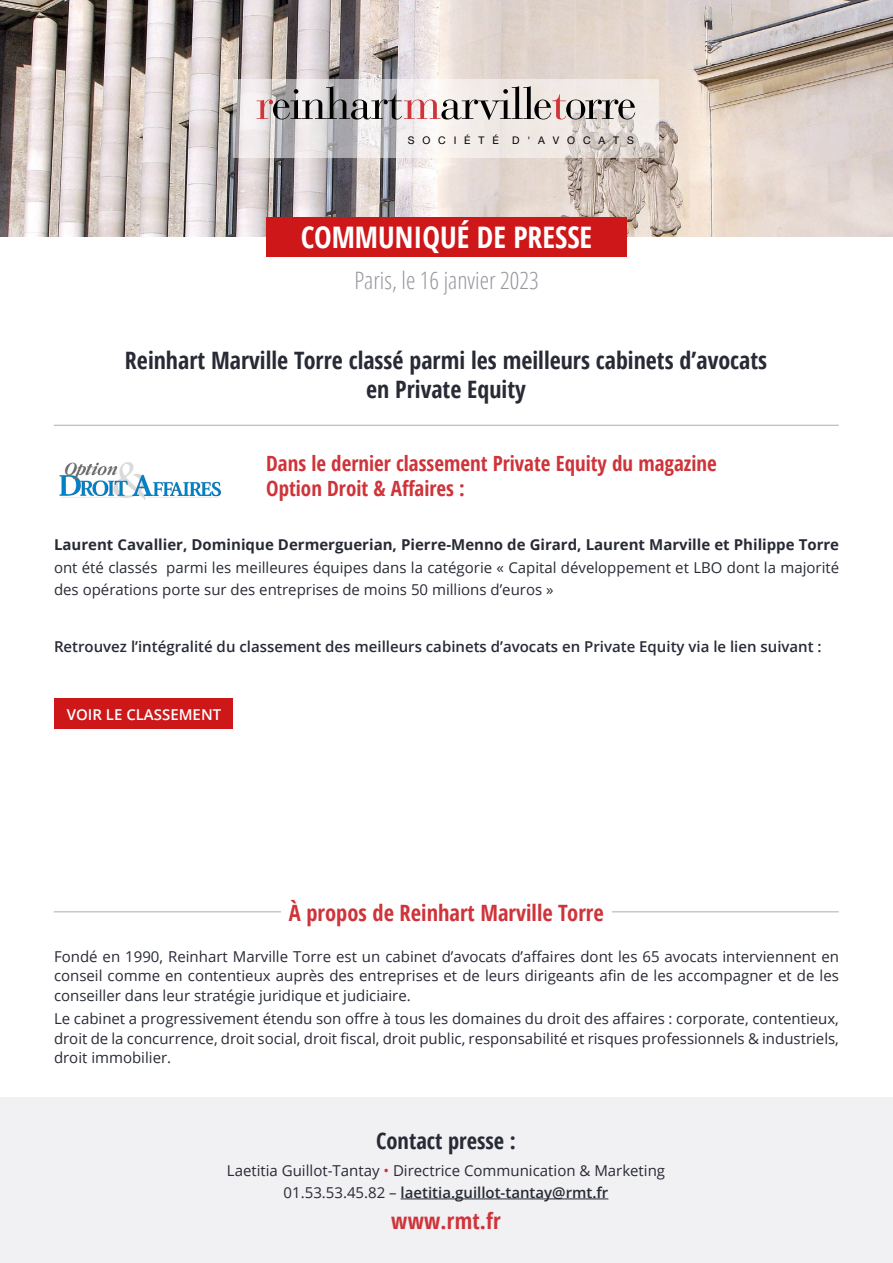
<style>
.page{position:relative;width:893px;height:1263px;background:#fff}
.page>*{position:absolute;margin:0;border:0;box-sizing:border-box;transform-origin:0 0}
.t1{font:700 condensed 29.7px "Open Sans";color:#fff}
.t2{font:700 condensed 24px/28.8px "Open Sans";color:#282b36;text-align:center}
.t3{font:300 condensed 24px "Open Sans";color:#97949c}
.t4{font:700 condensed 22.5px "Open Sans";color:#ce343a}
.t5{font:700 condensed 22.5px "Open Sans";color:#282b36}
.t6{font:700 condensed 21px/25.2px "Open Sans";color:#ce343a}
.t7{font:15px/19.5px "Open Sans";color:#282b36;text-align:justify}
.t8{font:600 15px "Open Sans";color:#282b36}
.t9{font:700 15px "Open Sans";color:#282b36}
.t10{font:600 15px "Open Sans";color:#fff}
.t11{font:10.5px "Helvetica Neue";color:#000}
.s1{color:#ce343a}
.s2{font-weight:600}
</style>
<div class="page">
<div style="left:54px;top:698px;width:178px;height:31px;background:#cd1719"></div>
<img style="left:0;top:0;width:893px;height:237px">
<div style="left:266px;top:217px;width:361px;height:40px;background:#cd1719"></div>
<svg style="left:234px;top:79px;width:425px;height:78px;fill:#efe9e5"></svg>
<svg style="left:257px;top:86px;width:378px;height:34px"></svg>
<hr style="left:54px;top:425px;width:785px;height:1px;background:#afacb2">
<hr style="left:54px;top:911px;width:785px;height:1px;background:#afacb2">
<div style="left:0;top:1098px;width:893px;height:165px;background:#f1f0f2"></div>
<div style="left:281px;top:892px;width:331px;height:40px;background:#fff"></div>
<hr style="left:401px;top:1198px;width:207px;height:1px;background:#282b36">
<img style="left:59px;top:462px;width:163px;height:38px">
<p class="t11" style="left:408px;top:134px;width:93px">S O C I É T É</p>
<p class="t11" style="left:512px;top:134px;width:123px">D ' A V O C A T S</p>
<h1 class="t1" style="left:301px;top:217px;width:293px">COMMUNIQUÉ DE PRESSE</h1>
<h2 class="t3" style="left:354px;top:264px;width:186px">Paris, le 16 janvier 2023</h2>
<h2 class="t2" style="left:125px;top:345px;width:644px">Reinhart Marville Torre classé parmi les meilleurs cabinets d’avocats en Private Equity</h2>
<h3 class="t6" style="left:266px;top:450px;width:452px">Dans le dernier classement Private Equity du magazine<br>Option Droit &amp; Affaires :</h3>
<p class="t9" style="left:54px;top:534px;width:787px">Laurent Cavallier, Dominique Dermerguerian, Pierre-Menno de Girard, Laurent Marville et Philippe Torre</p>
<p class="t7" style="left:54px;top:555px;width:787px;line-height:22.5px">ont été classés parmi les meilleures équipes dans la catégorie « Capital développement et LBO dont la majorité des opérations porte sur des entreprises de moins 50 millions d’euros »</p>
<p class="t8" style="left:54px;top:636px;width:769px">Retrouvez l’intégralité du classement des meilleurs cabinets d’avocats en Private Equity via le lien suivant :</p>
<p class="t10" style="left:67px;top:704px;width:156px">VOIR LE CLASSEMENT</p>
<h3 class="t4" style="left:289px;top:897px;width:317px">À propos de Reinhart Marville Torre</h3>
<p class="t7" style="left:54px;top:946px;width:786px">Fondé en 1990, Reinhart Marville Torre est un cabinet d’avocats d’affaires dont les 65 avocats interviennent en conseil comme en contentieux auprès des entreprises et de leurs dirigeants afin de les accompagner et de les conseiller dans leur stratégie juridique et judiciaire.</p>
<p class="t7" style="left:54px;top:1009px;width:786px">Le cabinet a progressivement étendu son offre à tous les domaines du droit des affaires : corporate, contentieux, droit de la concurrence, droit social, droit fiscal, droit public, responsabilité et risques professionnels &amp; industriels, droit immobilier.</p>
<h3 class="t5" style="left:376px;top:1125px;width:141px">Contact presse :</h3>
<p class="t7" style="left:227px;top:1158px;width:440px;line-height:22.2px;text-align:center">Laetitia Guillot-Tantay <span class="s1">•</span> Directrice Communication &amp; Marketing<br>01.53.53.45.82 – <span class="s2">laetitia.guillot-tantay@rmt.fr</span></p>
<h3 class="t4" style="left:391px;top:1205px;width:111px">www.rmt.fr</h3>
</div>
